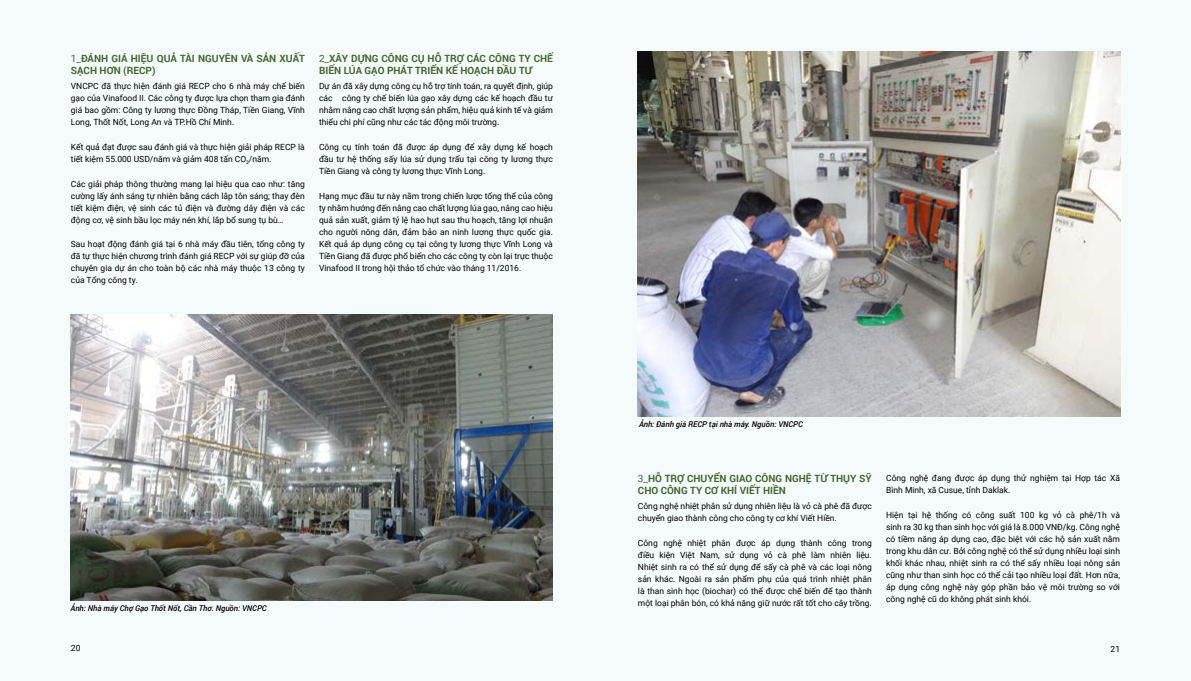
<style>
.page{position:relative;width:1191px;height:681px;background:#fff}
.page>*{position:absolute;margin:0;border:0;box-sizing:border-box;transform-origin:0 0}
.t1{font:700 10px/12px "Roboto";color:#436630}
.t2{font:8.5px/12px "Roboto";color:#000;text-align:justify}
.t3{font:italic 500 8px "Roboto";color:#000}
.s1{font-weight:400}
</style>
<div class="page">
<div style="left:0;top:0;width:595px;height:680px;background:#f5fafb"></div>
<div style="left:596px;top:0;width:595px;height:680px;background:#f5fafb"></div>
<img style="left:71px;top:314px;width:482px;height:286px">
<img style="left:638px;top:51px;width:482px;height:365px">
<p class="t1" style="left:71px;top:52px;width:235px"><span class="s1">1_</span>ĐÁNH GIÁ HIỆU QUẢ TÀI NGUYÊN VÀ SẢN XUẤT<br>SẠCH HƠN (RECP)</p>
<p class="t2" style="left:71px;top:79px;width:235px">VNCPC đã thực hiện đánh giá RECP cho 6 nhà máy chế biến gạo của Vinafood II. Các công ty được lựa chọn tham gia đánh giá bao gồm: Công ty lương thực Đồng Tháp, Tiền Giang, Vĩnh Long, Thốt Nốt, Long An và TP.Hồ Chí Minh.</p>
<p class="t2" style="left:71px;top:140px;width:235px">Kết quả đạt được sau đánh giá và thực hiện giải pháp RECP là tiết kiệm 55.000 USD/năm và giảm 408 tấn CO<sub>2</sub>/năm.</p>
<p class="t2" style="left:71px;top:177px;width:235px">Các giải pháp thông thường mang lại hiệu qua cao như: tăng cường lấy ánh sáng tự nhiên bằng cách lắp tôn sáng; thay đèn tiết kiệm điện, vệ sinh các tủ điện và đường dây điện và các động cơ, vệ sinh bầu lọc máy nén khí, lắp bổ sung tụ bù…</p>
<p class="t2" style="left:71px;top:237px;width:235px">Sau hoạt động đánh giá tại 6 nhà máy đầu tiên, tổng công ty đã tự thực hiện chương trình đánh giá RECP với sự giúp đỡ của chuyên gia dự án cho toàn bộ các nhà máy thuộc 13 công ty của Tổng công ty.</p>
<p class="t1" style="left:319px;top:52px;width:235px"><span class="s1">2_</span>XÂY DỰNG CÔNG CỤ HỖ TRỢ CÁC CÔNG TY CHẾ<br>BIẾN LÚA GẠO PHÁT TRIỂN KẾ HOẠCH ĐẦU TƯ</p>
<p class="t2" style="left:319px;top:79px;width:235px">Dự án đã xây dựng công cụ hỗ trợ tính toán, ra quyết định, giúp các công ty chế biến lúa gạo xây dựng các kế hoạch đầu tư nhằm nâng cao chất lượng sản phẩm, hiệu quả kinh tế và giảm thiểu chi phí cũng như các tác động môi trường.</p>
<p class="t2" style="left:319px;top:140px;width:235px">Công cụ tính toán đã được áp dụng để xây dựng kế hoạch đầu tư hệ thống sấy lúa sử dụng trấu tại công ty lương thực Tiền Giang và công ty lương thực Vĩnh Long.</p>
<p class="t2" style="left:319px;top:189px;width:235px">Hạng mục đầu tư này nằm trong chiến lược tổng thể của công ty nhằm hướng đến nâng cao chất lượng lúa gạo, nâng cao hiệu quả sản xuất, giảm tỷ lệ hao hụt sau thu hoạch, tăng lợi nhuận cho người nông dân, đảm bảo an ninh lương thực quốc gia.<br>Kết quả áp dụng công cụ tại công ty lương thực Vĩnh Long và Tiền Giang đã được phổ biến cho các công ty còn lại trực thuộc Vinafood II trong hội thảo tổ chức vào tháng 11/2016.</p>
<p class="t3" style="left:71px;top:602px;width:197px">Ảnh: Nhà máy Chợ Gạo Thốt Nốt, Cần Thơ. Nguồn: VNCPC</p>
<p class="t3" style="left:639px;top:419px;width:165px">Ảnh: Đánh giá RECP tại nhà máy. Nguồn: VNCPC</p>
<p class="t1" style="left:638px;top:471px;width:235px"><span class="s1">3_</span>HỖ TRỢ CHUYỂN GIAO CÔNG NGHỆ TỪ THỤY SỸ<br>CHO CÔNG TY CƠ KHÍ VIẾT HIỀN</p>
<p class="t2" style="left:638px;top:499px;width:235px">Công nghệ nhiệt phân sử dụng nhiên liệu là vỏ cà phê đã được chuyển giao thành công cho công ty cơ khí Viết Hiền.</p>
<p class="t2" style="left:638px;top:536px;width:235px">Công nghệ nhiệt phân được áp dụng thành công trong điều kiện Việt Nam, sử dụng vỏ cà phê làm nhiên liệu.<br>Nhiệt sinh ra có thể sử dụng để sấy cà phê và các loại nông sản khác. Ngoài ra sản phẩm phụ của quá trình nhiệt phân là than sinh học (biochar) có thể được chế biến để tạo thành một loại phân bón, có khả năng giữ nước rất tốt cho cây trồng.</p>
<p class="t2" style="left:886px;top:471px;width:235px">Công nghệ đang được áp dụng thử nghiệm tại Hợp tác Xã<br>Bình Minh, xã Cusue, tỉnh Daklak.</p>
<p class="t2" style="left:886px;top:508px;width:235px">Hiện tại hệ thống có công suất 100 kg vỏ cà phê/1h và sinh ra 30 kg than sinh học với giá là 8.000 VNĐ/kg. Công nghệ có tiềm năng áp dụng cao, đặc biệt với các hộ sản xuất nằm trong khu dân cư. Bởi công nghệ có thể sử dụng nhiều loại sinh khối khác nhau, nhiệt sinh ra có thể sấy nhiều loại nông sản cũng như than sinh học có thể cải tạo nhiều loại đất. Hơn nữa, áp dụng công nghệ này góp phần bảo vệ môi trường so với công nghệ cũ do không phát sinh khói.</p>
<p class="t2" style="left:71px;top:641px;width:11px">20</p>
<p class="t2" style="left:1110px;top:642px;width:11px">21</p>
</div>
